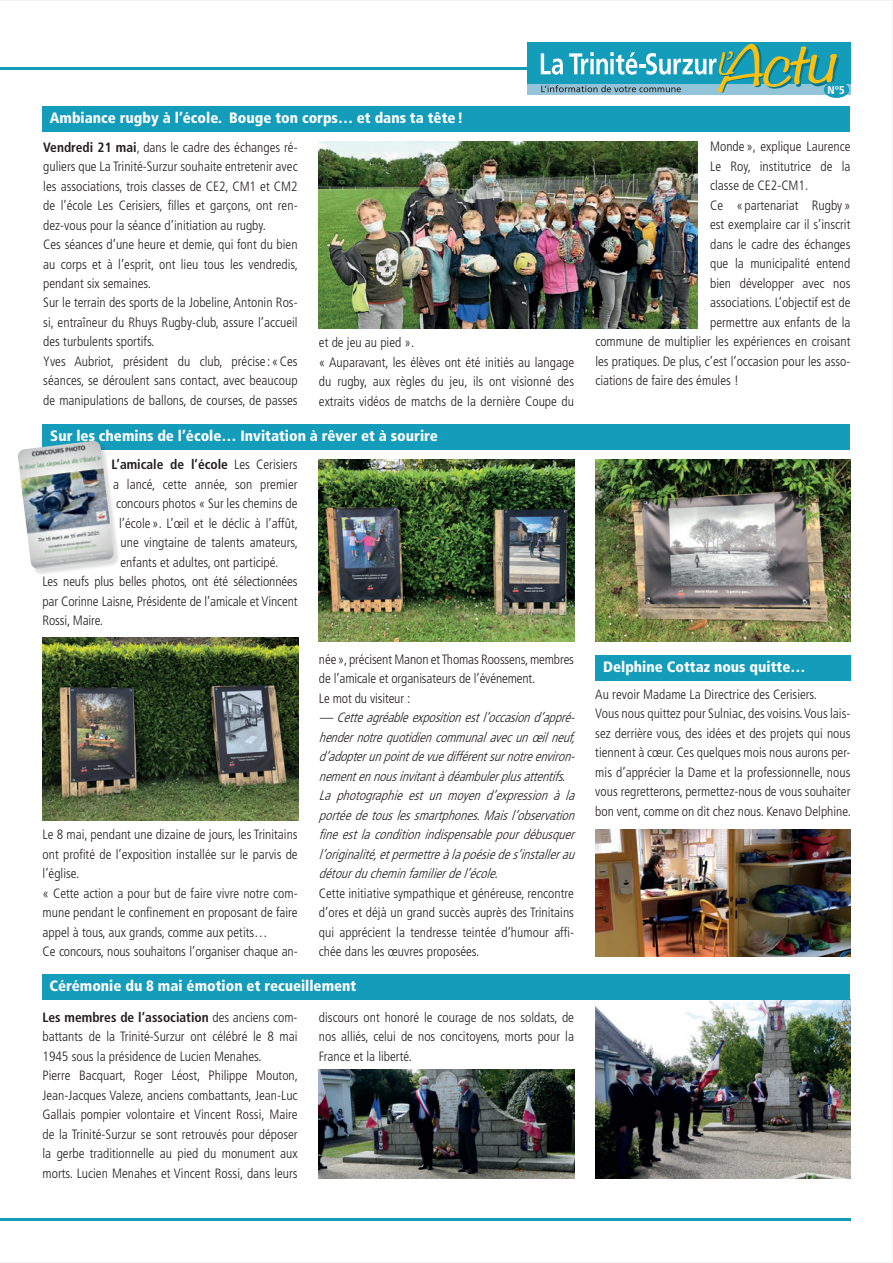
<style>
.page{position:relative;width:893px;height:1263px;background:#fff}
.page>*{position:absolute;margin:0;border:0;box-sizing:border-box;transform-origin:0 0}
.t1{font:900 condensed 15px "Frutiger LT Std";color:#fff}
.t2{font:300 condensed 13.5px/19.5px "Frutiger LT Std";color:#231f20}
.t3{font:italic 300 condensed 13.5px/19.5px "Frutiger LT Std";color:#231f20}
.t4{font:700 condensed 13.5px "Frutiger LT Std";color:#231f20}
.t5{font:900 condensed 11.25px "Frutiger LT Std";color:#f2f3f4;scale:.96 1}
.s1{font-weight:700}
.s2{font-weight:300}
</style>
<div class="page">
<img style="left:0;top:0;width:893px;height:1263px">
<hr style="left:0;top:1218px;width:850px;height:2px;background:#149cbb">
<hr style="left:0;top:67px;width:850px;height:3px;background:#149cbb">
<div style="left:527px;top:83px;width:323px;height:12px;background:#94c4d7"></div>
<div style="left:527px;top:42px;width:323px;height:41px;background:#149cbb"></div>
<div style="left:824px;top:81px;width:25px;height:17px;background:#149cbb;border-radius:50%"></div>
<svg style="left:541px;top:43px;width:298px;height:50px"></svg>
<div style="left:43px;top:106px;width:807px;height:26px;background:#149cbb"></div>
<div style="left:43px;top:974px;width:807px;height:25px;background:#149cbb"></div>
<div style="left:595px;top:655px;width:255px;height:26px;background:#149cbb"></div>
<p class="t1" style="left:50px;top:109px;width:415px">Ambiance rugby à l’école. Bouge ton corps… et dans ta tête!</p>
<p class="t2" style="left:43px;top:137px;width:256px"><span class="s1">Vendredi 21 mai</span>, dans le cadre des échanges ré&shy;guliers que La Trinité-Surzur souhaite entretenir avec les associations, trois classes de CE2, CM1 et CM2 de l’école Les Cerisiers, filles et garçons, ont ren&shy;dez-vous pour la séance d’initiation au rugby.<br>Ces séances d’une heure et demie, qui font du bien au corps et à l’esprit, ont lieu tous les vendredis, pendant six semaines.<br>Sur le terrain des sports de la Jobeline, Antonin Ros&shy;si, entraîneur du Rhuys Rugby-club, assure l’accueil des turbulents sportifs.<br>Yves Aubriot, président du club, précise :«Ces séances, se déroulent sans contact, avec beaucoup de manipulations de ballons, de courses, de passes</p>
<p class="t2" style="left:319px;top:333px;width:257px">et de jeu au pied ».<br>« Auparavant, les élèves ont été initiés au langage du rugby, aux règles du jeu, ils ont visionné des extraits vidéos de matchs de la dernière Coupe du</p>
<p class="t1" style="left:50px;top:426px;width:389px">Sur les chemins de l’école… Invitation à rêver et à sourire</p>
<p class="t4" style="left:112px;top:457px;width:188px">L’amicale de l’école <span class="s2">Les Cerisiers</span></p>
<p class="t2" style="left:113px;top:474px;width:186px">a lancé, cette année, son premier</p>
<p class="t2" style="left:116px;top:494px;width:183px">concours photos « Sur les chemins de</p>
<p class="t2" style="left:119px;top:513px;width:180px">l’école ». L’œil et le déclic à l’affût,</p>
<p class="t2" style="left:121px;top:533px;width:179px">une vingtaine de talents amateurs,</p>
<p class="t2" style="left:121px;top:552px;width:159px">enfants et adultes, ont participé.</p>
<p class="t2" style="left:43px;top:572px;width:257px">Les neufs plus belles photos, ont été sélectionnées</p>
<p class="t2" style="left:43px;top:591px;width:257px">par Corinne Laisne, Présidente de l’amicale et Vincent</p>
<p class="t2" style="left:43px;top:611px;width:62px">Rossi, Maire.</p>
<p class="t2" style="left:319px;top:649px;width:257px">née», précisent Manon et Thomas Roossens, membres de l’amicale et organisateurs de l’événement.<br>Le mot du visiteur :</p>
<p class="t3" style="left:319px;top:708px;width:262px">— Cetteagréableexpositionestl’occasiond’appré&shy;hendernotrequotidiencommunalavecunœilneuf, d’adopterunpointdevuedifférentsurnotreenviron&shy;nementennousinvitantàdéambulerplusattentifs.<br>La photographie est un moyen d’expression à la portéedetouslessmartphones.Maisl’observation fineestlaconditionindispensablepourdébusquer l’originalité,etpermettreàlapoésiedes’installerau détourducheminfamilierdel’école.</p>
<p class="t2" style="left:319px;top:883px;width:257px;text-align:justify">Cette initiative sympathique et généreuse, rencontre d’ores et déjà un grand succès auprès des Trinitains qui apprécient la tendresse teintée d’humour affi&shy;chée dans les œuvres proposées.</p>
<p class="t2" style="left:43px;top:825px;width:257px">Le 8 mai, pendant une dizaine de jours, les Trinitains ont profité de l’exposition installée sur le parvis de l’église.<br>« Cette action a pour but de faire vivre notre com&shy;mune pendant le confinement en proposant de faire appel à tous, aux grands, comme aux petits…<br>Ce concours, nous souhaitons l’organiser chaque an-</p>
<p class="t1" style="left:50px;top:976px;width:308px">Cérémonie du 8 mai émotion et recueillement</p>
<p class="t2" style="left:43px;top:1007px;width:257px"><span class="s1">Les membres de l’association</span> des anciens com&shy;battants de la Trinité-Surzur ont célébré le 8 mai 1945 sous la présidence de Lucien Menahes.<br>Pierre Bacquart, Roger Léost, Philippe Mouton, Jean-Jacques Valeze, anciens combattants, Jean-Luc Gallais pompier volontaire et Vincent Rossi, Maire de la Trinité-Surzur se sont retrouvés pour déposer la gerbe traditionnelle au pied du monument aux morts. Lucien Menahes et Vincent Rossi, dans leurs</p>
<p class="t2" style="left:319px;top:1007px;width:257px;text-align:justify">discours ont honoré le courage de nos soldats, de nos alliés, celui de nos concitoyens, morts pour la France et la liberté.</p>
<p class="t5" style="left:828px;top:83px;width:20px">N°5</p>
<p class="t2" style="left:710px;top:137px;width:142px">Monde », explique Laurence</p>
<p class="t2" style="left:710px;top:157px;width:142px">Le Roy, institutrice de la</p>
<p class="t2" style="left:710px;top:176px;width:100px">classe de CE2-CM1.</p>
<p class="t2" style="left:710px;top:196px;width:142px">Ce « partenariat Rugby »</p>
<p class="t2" style="left:710px;top:215px;width:142px">est exemplaire car il s’inscrit</p>
<p class="t2" style="left:710px;top:235px;width:142px">dans le cadre des échanges</p>
<p class="t2" style="left:710px;top:254px;width:142px">que la municipalité entend</p>
<p class="t2" style="left:710px;top:274px;width:142px">bien développer avec nos</p>
<p class="t2" style="left:710px;top:293px;width:142px">associations. L’objectif est de</p>
<p class="t2" style="left:710px;top:313px;width:142px">permettre aux enfants de la</p>
<p class="t2" style="left:595px;top:332px;width:257px">commune de multiplier les expériences en croisant</p>
<p class="t2" style="left:595px;top:352px;width:257px">les pratiques. De plus, c’est l’occasion pour les asso-</p>
<p class="t2" style="left:595px;top:371px;width:145px">ciations de faire des émules !</p>
<p class="t1" style="left:603px;top:658px;width:204px">Delphine Cottaz nous quitte…</p>
<p class="t2" style="left:595px;top:685px;width:257px">Au revoir Madame La Directrice des Cerisiers.<br>Vous nous quittez pour Sulniac, des voisins. Vous lais&shy;sez derrière vous, des idées et des projets qui nous tiennent à cœur. Ces quelques mois nous aurons per&shy;mis d’apprécier la Dame et la professionnelle, nous vous regretterons, permettez-nous de vous souhaiter bon vent, comme on dit chez nous. Kenavo Delphine.</p>
</div>
